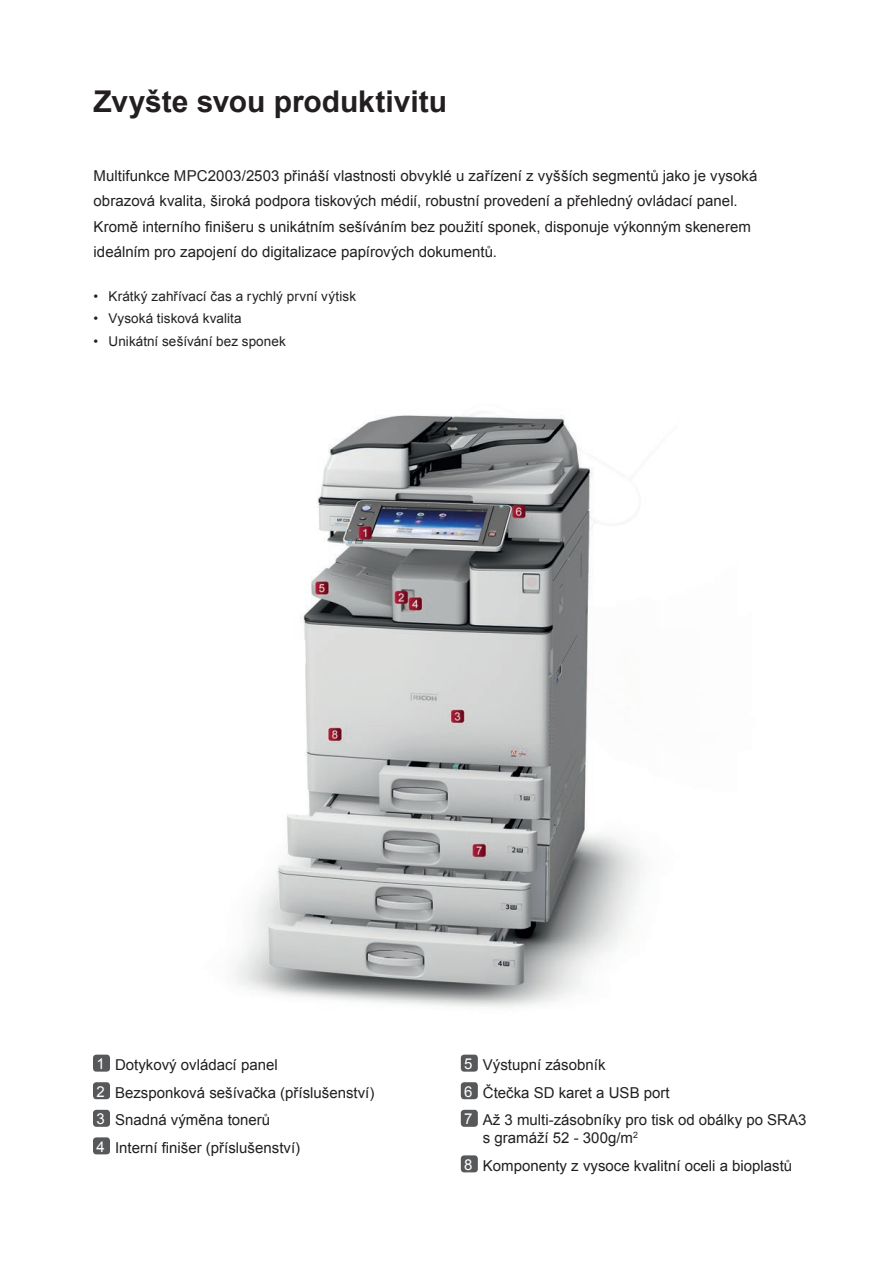
<style>
.page{position:relative;width:893px;height:1263px;background:#fff}
.page>*{position:absolute;margin:0;border:0;box-sizing:border-box;transform-origin:0 0}
.t1{font:700 30px "Arial";letter-spacing:-.005em;color:#231f20}
.t2{font:15px/27.6px "Arial";color:#231f20}
.t3{font:13.5px "Arial";letter-spacing:.005em;color:#231f20}
.s1{color:#fff}
</style>
<div class="page">
<img style="left:93px;top:412px;width:549px;height:660px">
<div style="left:93px;top:1055px;width:17px;height:17px;background:#57585a;border-radius:3px"></div>
<div style="left:93px;top:1082px;width:17px;height:17px;background:#57585a;border-radius:3px"></div>
<div style="left:93px;top:1110px;width:17px;height:17px;background:#57585a;border-radius:3px"></div>
<div style="left:93px;top:1137px;width:17px;height:17px;background:#57585a;border-radius:3px"></div>
<div style="left:461px;top:1055px;width:17px;height:17px;background:#57585a;border-radius:3px"></div>
<div style="left:461px;top:1082px;width:17px;height:17px;background:#57585a;border-radius:3px"></div>
<div style="left:461px;top:1110px;width:17px;height:17px;background:#57585a;border-radius:3px"></div>
<div style="left:461px;top:1155px;width:17px;height:17px;background:#57585a;border-radius:3px"></div>
<h1 class="t1" style="left:94px;top:81px;width:355px">Zvyšte svou produktivitu</h1>
<p class="t2" style="left:94px;top:163px;width:665px;line-height:25.5px">Multifunkce MPC2003/2503 přináší vlastnosti obvyklé u zařízení z vyšších segmentů jako je vysoká obrazová kvalita, široká podpora tiskových médií, robustní provedení a přehledný ovládací panel.<br>Kromě interního finišeru s unikátním sešíváním bez použití sponek, disponuje výkonným skenerem ideálním pro zapojení do digitalizace papírových dokumentů.</p>
<p class="t3" style="left:94px;top:287px;width:264px">• Krátký zahřívací čas a rychlý první výtisk</p>
<p class="t3" style="left:94px;top:309px;width:150px">• Vysoká tisková kvalita</p>
<p class="t3" style="left:94px;top:332px;width:194px">• Unikátní sešívání bez sponek</p>
<p class="t2" style="left:96px;top:1051px;width:279px"><span class="s1">1</span> Dotykový ovládací panel<br><span class="s1">2</span> Bezsponková sešívačka (příslušenství)<br><span class="s1">3</span> Snadná výměna tonerů<br><span class="s1">4</span> Interní finišer (příslušenství)</p>
<p class="t2" style="left:464px;top:1051px;width:344px"><span class="s1">5</span> Výstupní zásobník<br><span class="s1">6</span> Čtečka SD karet a USB port<br><span class="s1">7</span> Až 3 multi-zásobníky pro tisk od obálky po SRA3</p>
<p class="t2" style="left:464px;top:1124px;width:330px;text-indent:19px">s gramáží 52 - 300g/m<sup>2<br></sup><span class="s1">8</span> Komponenty z vysoce kvalitní oceli a bioplastů</p>
</div>
